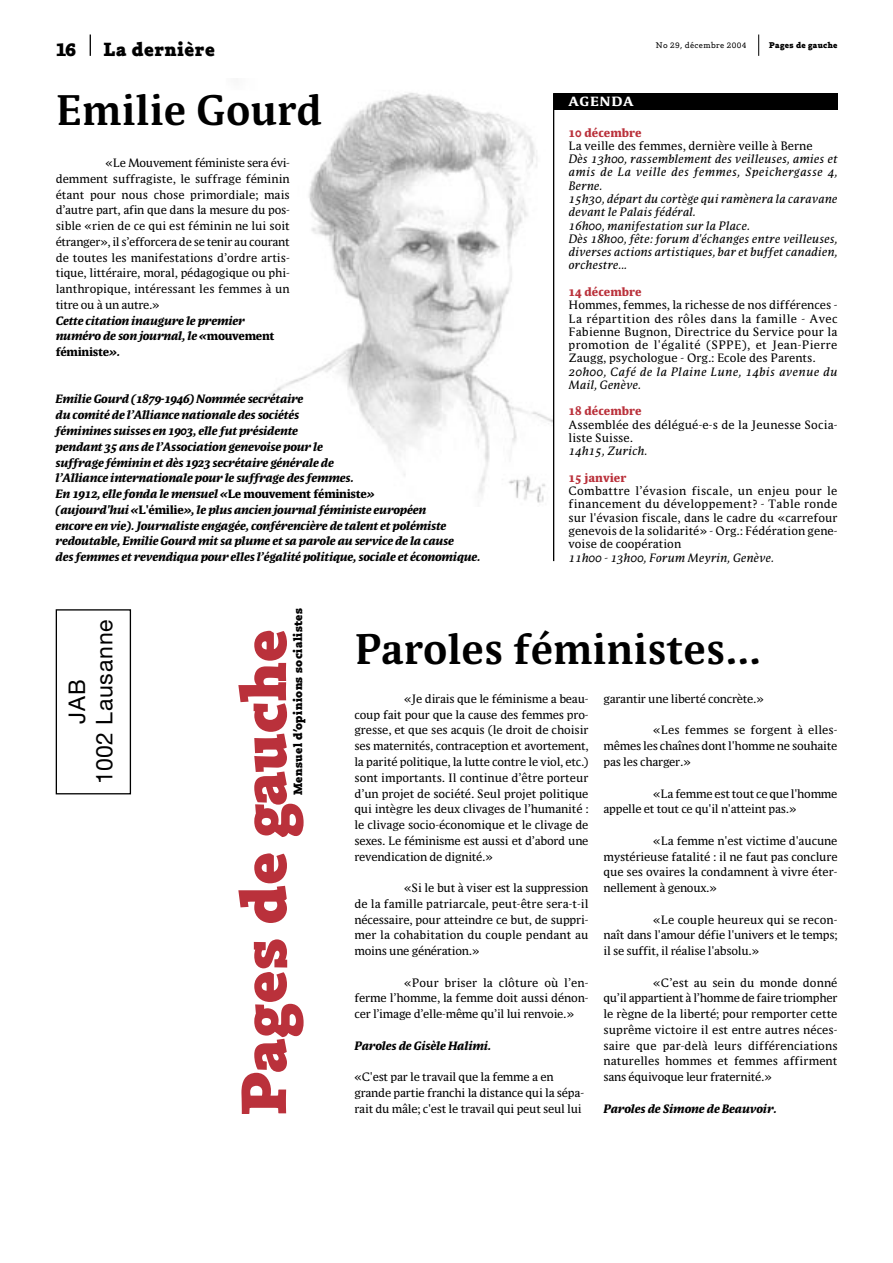
<style>
.page{position:relative;width:893px;height:1263px;background:#fff}
.page>*{position:absolute;margin:0;border:0;box-sizing:border-box;transform-origin:0 0}
.t1{font:700 70.05px "Silica";color:#ba313b}
.t2{font:700 39.45px "Parable";color:#000}
.t3{font:22.95px/27.6px "Helvetica Neue";letter-spacing:.035em;color:#000;text-align:center}
.t4{font:700 21px "Silica";letter-spacing:.035em;color:#000}
.t5{font:15.75px "Parable Bold SC";letter-spacing:.04em;color:#fff}
.t6{font:700 13.35px "Silica";letter-spacing:.035em;color:#000}
.t7{font:11.1px/15.8px "Parable";color:#000;text-align:justify}
.t8{font:italic 800 11.1px/15.8px "Parable";letter-spacing:-.03em;color:#000}
.t9{font:italic 11.1px/13.4px "Parable";color:#000}
.t10{font:11.1px/15.8px "Parable";letter-spacing:-.025em;color:#000}
.t11{font:9.15px "Silica";letter-spacing:.035em;color:#000}
.t12{font:700 9.15px "Silica";letter-spacing:.035em;color:#000}
.s1{font-weight:800;font-style:italic}
.s2{font-weight:800}
.s3{font-style:normal}
.s4{font-weight:800;font-style:normal;color:#ba313b}
.s5{font-weight:800;color:#ba313b}
.s6{font-style:italic}
</style>
<div class="page">
<div style="left:554px;top:93px;width:283px;height:17px;background:#000"></div>
<svg style="left:55px;top:92px;width:500px;height:703px"></svg>
<svg style="left:90px;top:35px;width:1px;height:21px"></svg>
<svg style="left:758px;top:35px;width:1px;height:21px"></svg>
<p class="t4" style="left:56px;top:37px;width:22px">16</p>
<p class="t4" style="left:104px;top:37px;width:113px">La dernière</p>
<p class="t11" style="left:656px;top:40px;width:92px">No 29, décembre 2004</p>
<p class="t12" style="left:769px;top:39px;width:70px">Pages de gauche</p>
<p class="t2" style="left:56px;top:83px;width:268px">Emilie Gourd</p>
<p class="t7" style="left:56px;top:155px;width:236px;text-align:left;text-indent:50px">«Le Mouvement féministe sera évi&shy;demment suffragiste, le suffrage féminin étant pour nous chose primordiale; mais d’autre part, afin que dans la mesure du pos&shy;sible «rien de ce qui est féminin ne lui soit étranger», il s’efforcera de se tenir au courant de toutes les manifestations d’ordre artis&shy;tique, littéraire, moral, pédagogique ou phi&shy;lanthropique, intéressant les femmes à un titre ou à un autre.»<br><span class="s1">Cette citation inaugure le premier numéro de son journal, le «</span><span class="s2">mouvement féministe</span><span class="s1">».</span></p>
<p class="t8" style="left:56px;top:391px;width:427px">Emilie Gourd (1879-1946) Nommée secrétaire<br>du comité de l’Alliance nationale des sociétés<br>féminines suisses en 1903, elle fut présidente<br>pendant 35 ans de l’Association genevoise pour le<br>suffrage féminin et dès 1923 secrétaire générale de<br>l’Alliance internationale pour le suffrage des femmes.<br>En 1912, elle fonda le mensuel «<span class="s3">Le mouvement féministe</span>»<br>(aujourd'hui «<span class="s3">L'émilie</span>», le plus ancien journal féministe européen<br>encore en vie). Journaliste engagée, conférencière de talent et polémiste redoutable, Emilie Gourd mit sa plume et sa parole au service de la cause<br>des femmes et revendiqua pour elles l’égalité politique, sociale et économique.</p>
<p class="t5" style="left:569px;top:90px;width:66px">AGENDA</p>
<p class="t9" style="left:569px;top:126px;width:270px"><span class="s4">10 décembre<br></span><span class="s3">La veille des femmes, dernière veille à Berne<br></span>Dès 13h00, rassemblement des veilleuses, amies et amis de La veille des femmes, Speichergasse 4, Berne.<br>15h30, départ du cortège qui ramènera la caravane devant le Palais fédéral.<br>16h00, manifestation sur la Place.<br>Dès 18h00, fête: forum d'échanges entre veilleuses, diverses actions artistiques, bar et buffet canadien, orchestre...</p>
<p class="t7" style="left:569px;top:285px;width:270px;line-height:13.4px;text-align:left"><span class="s5">14 décembre<br></span>Hommes, femmes, la richesse de nos différences - La répartition des rôles dans la famille - Avec Fabienne Bugnon, Directrice du Service pour la promotion de l'égalité (SPPE), et Jean-Pierre Zaugg, psychologue - Org.: Ecole des Parents.<br><span class="s6">20h00, Café de la Plaine Lune, 14bis avenue du Mail, Genève.</span></p>
<p class="t7" style="left:569px;top:404px;width:270px;line-height:13.4px;text-align:left"><span class="s5">18 décembre<br></span>Assemblée des délégué-e-s de la Jeunesse Socia&shy;liste Suisse.<br><span class="s6">14h15, Zurich.</span></p>
<p class="t7" style="left:569px;top:471px;width:271px;line-height:13.4px;text-align:left"><span class="s5">15 janvier<br></span>Combattre l’évasion fiscale, un enjeu pour le financement du développement? - Table ronde sur l'évasion fiscale, dans le cadre du «carrefour genevois de la solidarité» - Org.: Fédération gene&shy;voise de coopération<br><span class="s6">11h00 - 13h00, Forum Meyrin, Genève.</span></p>
<p class="t3" style="left:63px;top:784px;width:166px;rotate:-90deg">JAB<br>1002 Lausanne</p>
<p class="t6" style="left:290px;top:795px;width:189px;rotate:-90deg">Mensuel d’opinions socialistes</p>
<p class="t1" style="left:222px;top:1115px;width:487px;rotate:-90deg">Pages de gauche</p>
<p class="t2" style="left:354px;top:622px;width:408px">Paroles féministes…</p>
<p class="t7" style="left:354px;top:691px;width:236px;text-indent:50px">«Je dirais que le féminisme a beau&shy;coup fait pour que la cause des femmes pro&shy;gresse, et que ses acquis (le droit de choisir ses maternités, contraception et avortement, la parité politique, la lutte contre le viol, etc.) sont importants. Il continue d’être porteur d’un projet de société. Seul projet politique qui intègre les deux clivages de l’humanité : le clivage socio-économique et le clivage de sexes. Le féminisme est aussi et d’abord une revendication de dignité.»</p>
<p class="t7" style="left:354px;top:880px;width:236px;text-indent:50px">«Si le but à viser est la suppression de la famille patriarcale, peut-être sera-t-il nécessaire, pour atteindre ce but, de suppri&shy;mer la cohabitation du couple pendant au moins une génération.»</p>
<p class="t7" style="left:354px;top:974px;width:236px;text-indent:50px">«Pour briser la clôture où l’en&shy;ferme l’homme, la femme doit aussi dénon&shy;cer l’image d’elle-même qu’il lui renvoie.»</p>
<p class="t8" style="left:354px;top:1037px;width:139px">Paroles de Gisèle Halimi.</p>
<p class="t10" style="left:354px;top:1069px;width:231px">«C'est par le travail que la femme a en grande partie franchi la distance qui la sépa&shy;rait du mâle; c'est le travail qui peut seul lui</p>
<p class="t10" style="left:603px;top:691px;width:162px">garantir une liberté concrète.»</p>
<p class="t7" style="left:603px;top:722px;width:236px;text-indent:50px">«Les femmes se forgent à elles&shy;mêmes les chaînes dont l'homme ne souhaite pas les charger.»</p>
<p class="t10" style="left:603px;top:785px;width:236px;text-indent:50px">«La femme est tout ce que l'homme appelle et tout ce qu'il n'atteint pas.»</p>
<p class="t7" style="left:603px;top:833px;width:236px;text-indent:50px">«La femme n'est victime d'aucune mystérieuse fatalité : il ne faut pas conclure que ses ovaires la condamnent à vivre éter&shy;nellement à genoux.»</p>
<p class="t7" style="left:603px;top:911px;width:236px;text-indent:50px">«Le couple heureux qui se recon&shy;naît dans l'amour défie l'univers et le temps; il se suffit, il réalise l'absolu.»</p>
<p class="t7" style="left:603px;top:974px;width:236px;text-indent:50px">«C’est au sein du monde donné qu’il appartient à l’homme de faire triompher le règne de la liberté; pour remporter cette suprême victoire il est entre autres néces&shy;saire que par-delà leurs différenciations naturelles hommes et femmes affirment sans équivoque leur fraternité.»</p>
<p class="t8" style="left:603px;top:1100px;width:175px">Paroles de Simone de Beauvoir.</p>
</div>
